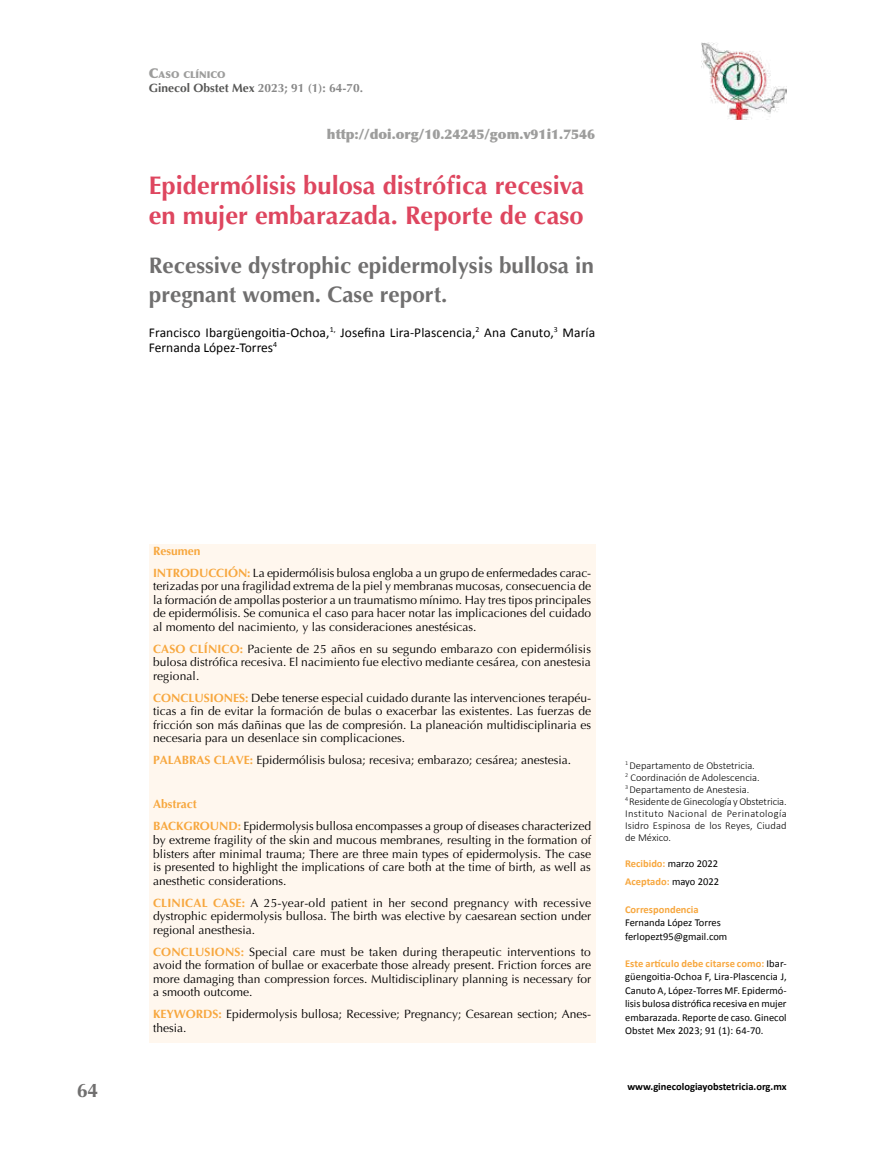
<style>
.page{position:relative;width:893px;height:1149px;background:#fff}
.page>*{position:absolute;margin:0;border:0;box-sizing:border-box;transform-origin:0 0}
.t1{font:700 25.5px/30px "Optima";color:#de465f}
.t2{font:700 22.5px/28.5px "Optima";color:#706f6f}
.t3{font:700 19.5px "Optima";color:#706f6f}
.t4{font:13.5px/15px "Calibri";letter-spacing:.01em;color:#000}
.t5{font:900 13.5px "Optima";color:#9d9d9c}
.t6{font:12px/13.5px "Optima";color:#000;text-align:justify}
.t7{font:700 12px "Optima";color:#878787}
.t8{font:10.5px/13.5px "Calibri";color:#000}
.t9{font:300 10.5px/12px "Calibri";color:#000}
.t10{font:700 10.5px/18px "Calibri";color:#f7a73e}
.t11{font:700 10.5px "Calibri";color:#000}
.t12{font:900 9.45px "Optima";color:#9d9d9c}
.s1{font-size:13.5px}
.s2{color:#575756}
.s3{font-weight:700;color:#f7a73e}
.s4{font-weight:400;color:#000}
</style>
<div class="page">
<img style="left:702px;top:43px;width:85px;height:76px">
<div style="left:149px;top:543px;width:446px;height:499px;background:#fff7ee"></div>
<p class="t12" style="left:149px;top:69px;width:78px"><span class="s1">C</span>ASO CLÍNICO</p>
<p class="t7" style="left:149px;top:81px;width:216px"><span class="s2">Ginecol Obstet Mex</span> 2023; 91 (1): 64-70.</p>
<p class="t5" style="left:327px;top:126px;width:270px">http://doi.org/10.24245/gom.v91i1.7546</p>
<h1 class="t1" style="left:149px;top:170px;width:437px">Epidermólisis bulosa distrófica recesiva en mujer embarazada. Reporte de caso</h1>
<h2 class="t2" style="left:149px;top:251px;width:447px">Recessive dystrophic epidermolysis bullosa in pregnant women. Case report.</h2>
<p class="t4" style="left:149px;top:324px;width:448px">Francisco Ibargüengoitia-Ochoa,<sup>1,</sup> Josefina Lira-Plascencia,<sup>2</sup> Ana Canuto,<sup>3</sup> María<br>Fernanda López-Torres<sup>4</sup></p>
<p class="t6" style="left:153px;top:539px;width:440px;line-height:22px"><span class="s3">Resumen<br>INTRODUCCIÓN:</span> La epidermólisis bulosa engloba a un grupo de enfermedades carac-</p>
<p class="t6" style="left:153px;top:579px;width:439px">terizadas por una fragilidad extrema de la piel y membranas mucosas, consecuencia de la formación de ampollas posterior a un traumatismo mínimo. Hay tres tipos principales de epidermólisis. Se comunica el caso para hacer notar las implicaciones del cuidado al momento del nacimiento, y las consideraciones anestésicas.</p>
<p class="t6" style="left:153px;top:642px;width:439px"><span class="s3">CASO CLÍNICO:</span> Paciente de 25 años en su segundo embarazo con epidermólisis bulosa distrófica recesiva. El nacimiento fue electivo mediante cesárea, con anestesia regional.</p>
<p class="t6" style="left:153px;top:691px;width:439px"><span class="s3">CONCLUSIONES:</span> Debe tenerse especial cuidado durante las intervenciones terapéu&shy;ticas a fin de evitar la formación de bulas o exacerbar las existentes. Las fuerzas de fricción son más dañinas que las de compresión. La planeación multidisciplinaria es necesaria para un desenlace sin complicaciones.</p>
<p class="t6" style="left:153px;top:753px;width:420px"><span class="s3">PALABRAS CLAVE:</span> Epidermólisis bulosa; recesiva; embarazo; cesárea; anestesia.</p>
<p class="t6" style="left:153px;top:793px;width:439px;line-height:22px"><span class="s3">Abstract<br>BACKGROUND:</span> Epidermolysis bullosa encompasses a group of diseases characterized</p>
<p class="t6" style="left:153px;top:833px;width:439px">by extreme fragility of the skin and mucous membranes, resulting in the formation of blisters after minimal trauma; There are three main types of epidermolysis. The case is presented to highlight the implications of care both at the time of birth, as well as anesthetic considerations.</p>
<p class="t6" style="left:153px;top:895px;width:440px"><span class="s3">CLINICAL CASE:</span> A 25-year-old patient in her second pregnancy with recessive dystrophic epidermolysis bullosa. The birth was elective by caesarean section under regional anesthesia.</p>
<p class="t6" style="left:153px;top:944px;width:439px"><span class="s3">CONCLUSIONS:</span> Special care must be taken during therapeutic interventions to avoid the formation of bullae or exacerbate those already present. Friction forces are more damaging than compression forces. Multidisciplinary planning is necessary for a smooth outcome.</p>
<p class="t6" style="left:153px;top:1007px;width:439px"><span class="s3">KEYWORDS:</span> Epidermolysis bullosa; Recessive; Pregnancy; Cesarean section; Anes&shy;thesia.</p>
<p class="t9" style="left:625px;top:758px;width:163px"><sup>1</sup> Departamento de Obstetricia.<br><sup>2</sup> Coordinación de Adolescencia.<br><sup>3</sup> Departamento de Anestesia.<br><sup>4</sup> Residente de Ginecología y Obstetricia.<br>Instituto Nacional de Perinatología<br>Isidro Espinosa de los Reyes, Ciudad de México.</p>
<p class="t10" style="left:625px;top:854px;width:95px">Recibido: <span class="s4">marzo 2022<br></span>Aceptado: <span class="s4">mayo 2022</span></p>
<p class="t10" style="left:625px;top:899px;width:75px">Correspondencia</p>
<p class="t8" style="left:625px;top:915px;width:104px">Fernanda López Torres ferlopezt95@gmail.com</p>
<p class="t8" style="left:625px;top:955px;width:163px;text-align:justify"><span class="s3">Este artículo debe citarse como:</span> Ibar&shy;güengoitia-Ochoa F, Lira-Plascencia J, Canuto A, López-Torres MF. Epidermó&shy;lisis bulosa distrófica recesiva en mujer embarazada. Reporte de caso. Ginecol Obstet Mex 2023; 91 (1): 64-70.</p>
<h3 class="t3" style="left:77px;top:1079px;width:23px">64</h3>
<p class="t11" style="left:627px;top:1079px;width:161px">www.ginecologiayobstetricia.org.mx</p>
</div>
